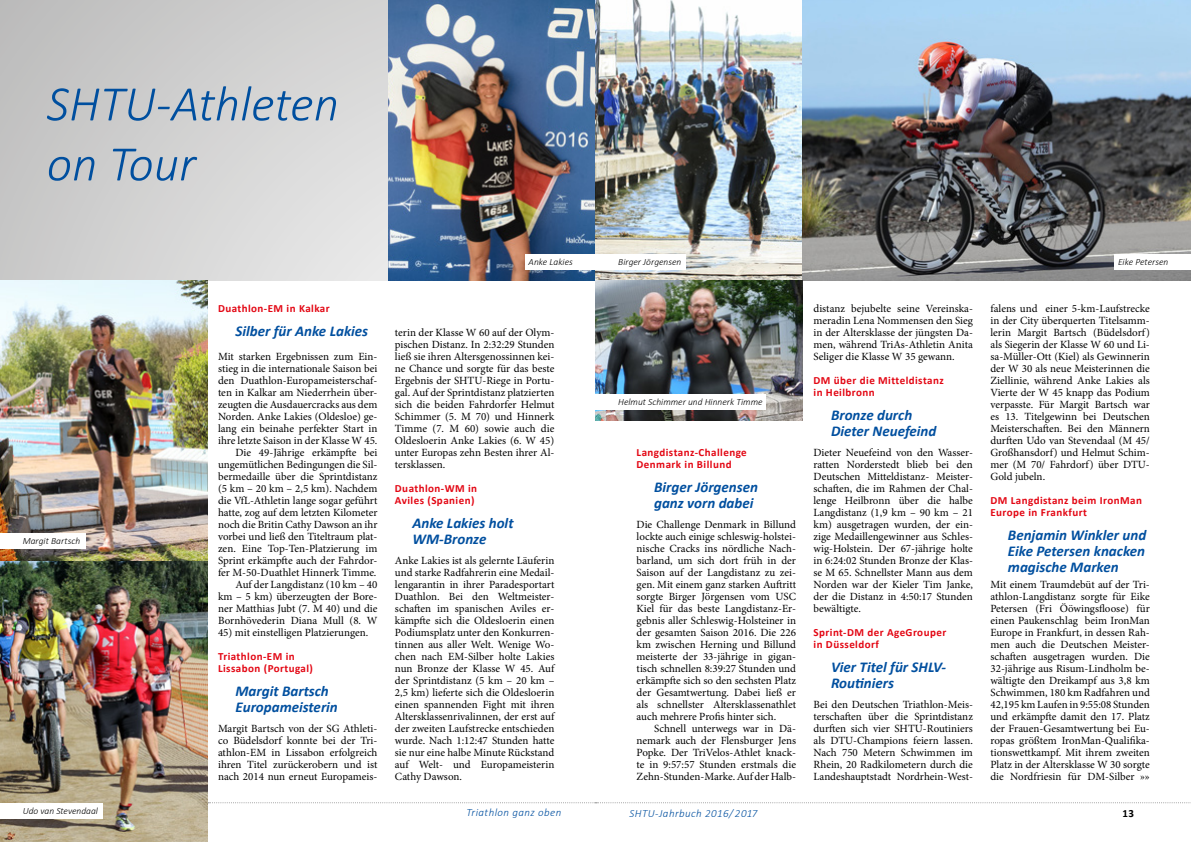
<style>
.page{position:relative;width:1191px;height:842px;background:#fff}
.page>*{position:absolute;margin:0;border:0;box-sizing:border-box;transform-origin:0 0}
.Kapitelüschrift{font:italic 300 50px/60px "Calibri";color:#004f9f}
.Artikel-Üschrift{font:italic 700 15px/16px "Calibri";color:#004f9f}
.fließ_ohne_einzug{font:11px/12px "Minion Pro";color:#000;text-align:justify}
.fließ_mit_einzug{font:11px/12px "Minion Pro";color:#000;text-align:justify}
.Artikel_-Kopfzeile_R{font:700 11px/12px "Calibri";letter-spacing:.04em;color:#e30613}
.t1{font:italic 300 11px "Calibri";letter-spacing:.04em;color:#004f9f}
.t2{font:700 11px "Calibri";color:#000}
.Bildunterschrift{font:italic 300 9.5px "Calibri";color:#000}
</style>
<div class="page">
<div style="left:0;top:0;width:388px;height:281px;background:linear-gradient(to right,#c3c2c2,#e1e1e1)"></div>
<img style="left:388px;top:0;width:803px;height:281px">
<div style="left:524px;top:254px;width:71px;height:15px;background:#fff"></div>
<img style="left:0;top:281px;width:207px;height:561px">
<div style="left:0;top:533px;width:85px;height:16px;background:#fff"></div>
<div style="left:0;top:803px;width:102px;height:15px;background:#fff"></div>
<div style="left:595px;top:254px;width:91px;height:15px;background:#fff"></div>
<div style="left:1114px;top:254px;width:77px;height:15px;background:#fff"></div>
<img style="left:595px;top:281px;width:208px;height:139px">
<div style="left:595px;top:394px;width:170px;height:16px;background:#fff"></div>
<svg style="left:208px;top:802px;width:983px;height:1px"></svg>
<p class="Kapitelüschrift" style="left:47px;top:73px;width:294px">SHTU-Athleten on Tour</p>
<p class="Bildunterschrift" style="left:23px;top:535px;width:59px">Margit Bartsch</p>
<p class="Bildunterschrift" style="left:23px;top:805px;width:77px">Udo van Stevendaal</p>
<p class="Artikel_-Kopfzeile_R" style="left:218px;top:302px;width:113px">Duathlon-EM in Kalkar</p>
<p class="Artikel-Üschrift" style="left:235px;top:323px;width:134px">Silber für Anke Lakies</p>
<p class="fließ_ohne_einzug" style="left:218px;top:351px;width:161px">Mit starken Ergebnissen zum Ein&shy;stieg in die internationale Saison bei den Duathlon-Europameisterschaf&shy;ten in Kalkar am Niederrhein über&shy;zeugten die Ausdauercracks aus dem Norden. Anke Lakies (Oldesloe) ge&shy;lang ein beinahe perfekter Start in ihre letzte Saison in der Klasse W 45.</p>
<p class="fließ_mit_einzug" style="left:218px;top:447px;width:161px;text-indent:17px">Die 49-Jährige erkämpfte bei ungemütlichen Bedingungen die Sil&shy;bermedaille über die Sprintdistanz (5 km – 20 km – 2,5 km). Nachdem die VfL-Athletin lange sogar geführt hatte, zog auf dem letzten Kilometer noch die Britin Cathy Dawson an ihr vorbei und ließ den Titeltraum plat&shy;zen. Eine Top-Ten-Platzierung im Sprint erkämpfte auch der Fahrdor&shy;fer M-50-Duathlet Hinnerk Timme.</p>
<p class="fließ_mit_einzug" style="left:218px;top:579px;width:161px;text-indent:17px">Auf der Langdistanz (10 km – 40 km – 5 km) überzeugten der Bore&shy;ner Matthias Jubt (7. M 40) und die Bornhövederin Diana Mull (8. W</p>
<p class="fließ_mit_einzug" style="left:218px;top:627px;width:152px">45) mit einstelligen Platzierungen.</p>
<p class="Artikel_-Kopfzeile_R" style="left:218px;top:650px;width:96px">Triathlon-EM in<br>Lissabon (Portugal)</p>
<p class="Artikel-Üschrift" style="left:235px;top:683px;width:104px">Margit Bartsch<br>Europameisterin</p>
<p class="fließ_ohne_einzug" style="left:218px;top:723px;width:161px">Margit Bartsch von der SG Athleti&shy;co Büdelsdorf konnte bei der Tri&shy;athlon-EM in Lissabon erfolgreich ihren Titel zurückerobern und ist nach 2014 nun erneut Europameis-</p>
<p class="Bildunterschrift" style="left:528px;top:256px;width:46px">Anke Lakies</p>
<p class="fließ_ohne_einzug" style="left:395px;top:327px;width:161px">terin der Klasse W 60 auf der Olym&shy;pischen Distanz. In 2:32:29 Stunden ließ sie ihren Altersgenossinnen kei&shy;ne Chance und sorgte für das beste Ergebnis der SHTU-Riege in Portu&shy;gal. Auf der Sprintdistanz platzierten sich die beiden Fahrdorfer Helmut Schimmer (5. M 70) und Hinnerk Timme (7. M 60) sowie auch die Oldesloerin Anke Lakies (6. W 45) unter Europas zehn Besten ihrer Al&shy;tersklassen.</p>
<p class="Artikel_-Kopfzeile_R" style="left:395px;top:482px;width:84px">Duathlon-WM in<br>Aviles (Spanien)</p>
<p class="Artikel-Üschrift" style="left:412px;top:515px;width:103px">Anke Lakies holt<br>WM-Bronze</p>
<p class="fließ_ohne_einzug" style="left:395px;top:555px;width:161px">Anke Lakies ist als gelernte Läuferin und starke Radfahrerin eine Medail&shy;lengarantin in ihrer Paradesportart Duathlon. Bei den Weltmeister&shy;schaften im spanischen Aviles er&shy;kämpfte sich die Oldesloerin einen Podiumsplatz unter den Konkurren&shy;tinnen aus aller Welt. Wenige Wo&shy;chen nach EM-Silber holte Lakies nun Bronze der Klasse W 45. Auf der Sprintdistanz (5 km – 20 km – 2,5 km) lieferte sich die Oldesloerin einen spannenden Fight mit ihren Altersklassenrivalinnen, der erst auf der zweiten Laufstrecke entschieden wurde. Nach 1:12:47 Stunden hatte sie nur eine halbe Minute Rückstand auf Welt- und Europameisterin Cathy Dawson.</p>
<p class="Bildunterschrift" style="left:618px;top:256px;width:65px">Birger Jörgensen</p>
<p class="Bildunterschrift" style="left:1118px;top:256px;width:52px">Eike Petersen</p>
<p class="Bildunterschrift" style="left:618px;top:396px;width:146px">Helmut Schimmer und Hinnerk Timme</p>
<p class="Artikel_-Kopfzeile_R" style="left:636px;top:446px;width:112px">Langdistanz-Challenge<br>Denmark in Billund</p>
<p class="Artikel-Üschrift" style="left:654px;top:479px;width:105px">Birger Jörgensen ganz vorn dabei</p>
<p class="fließ_ohne_einzug" style="left:636px;top:519px;width:161px">Die Challenge Denmark in Billund lockte auch einige schleswig-holstei&shy;nische Cracks ins nördliche Nach&shy;barland, um sich dort früh in der Saison auf der Langdistanz zu zei&shy;gen. Mit einem ganz starken Auftritt sorgte Birger Jörgensen vom USC Kiel für das beste Langdistanz-Er&shy;gebnis aller Schleswig-Holsteiner in der gesamten Saison 2016. Die 226 km zwischen Herning und Billund meisterte der 33-jährige in gigan&shy;tisch schnellen 8:39:27 Stunden und erkämpfte sich so den sechsten Platz der Gesamtwertung. Dabei ließ er als schnellster Altersklassenathlet auch mehrere Profis hinter sich.</p>
<p class="fließ_mit_einzug" style="left:636px;top:723px;width:161px;text-indent:17px">Schnell unterwegs war in Dä&shy;nemark auch der Flensburger Jens Popke. Der TriVelos-Athlet knack&shy;te in 9:57:57 Stunden erstmals die Zehn-Stunden-Marke. Auf der Halb-</p>
<p class="fließ_mit_einzug" style="left:813px;top:303px;width:161px">distanz bejubelte seine Vereinska&shy;meradin Lena Nommensen den Sieg in der Altersklasse der jüngsten Da&shy;men, während TriAs-Athletin Anita Seliger die Klasse W 35 gewann.</p>
<p class="Artikel_-Kopfzeile_R" style="left:813px;top:374px;width:132px">DM über die Mitteldistanz in Heilbronn</p>
<p class="Artikel-Üschrift" style="left:831px;top:407px;width:107px">Bronze durch<br>Dieter Neuefeind</p>
<p class="fließ_ohne_einzug" style="left:813px;top:447px;width:161px">Dieter Neuefeind von den Wasser&shy;ratten Norderstedt blieb bei den Deutschen Mitteldistanz- Meister&shy;schaften, die im Rahmen der Chal&shy;lenge Heilbronn über die halbe Langdistanz (1,9 km – 90 km – 21 km) ausgetragen wurden, der ein&shy;zige Medaillengewinner aus Schles&shy;wig-Holstein. Der 67-jährige holte in 6:24:02 Stunden Bronze der Klas&shy;se M 65. Schnellster Mann aus dem Norden war der Kieler Tim Janke, der die Distanz in 4:50:17 Stunden bewältigte.</p>
<p class="Artikel_-Kopfzeile_R" style="left:813px;top:626px;width:134px">Sprint-DM der AgeGrouper in Düsseldorf</p>
<p class="Artikel-Üschrift" style="left:831px;top:659px;width:116px">Vier Titel für SHLV-<br>Routiniers</p>
<p class="fließ_ohne_einzug" style="left:813px;top:699px;width:161px">Bei den Deutschen Triathlon-Meis&shy;terschaften über die Sprintdistanz durften sich vier SHTU-Routiniers als DTU-Champions feiern lassen.<br>Nach 750 Metern Schwimmen im Rhein, 20 Radkilometern durch die Landeshauptstadt Nordrhein-West-</p>
<p class="fließ_ohne_einzug" style="left:990px;top:303px;width:161px">falens und einer 5-km-Laufstrecke in der City überquerten Titelsamm&shy;lerin Margit Bartsch (Büdelsdorf) als Siegerin der Klasse W 60 und Li&shy;sa-Müller-Ott (Kiel) als Gewinnerin der W 30 als neue Meisterinnen die Ziellinie, während Anke Lakies als Vierte der W 45 knapp das Podium verpasste. Für Margit Bartsch war es 13. Titelgewinn bei Deutschen Meisterschaften. Bei den Männern durften Udo van Stevendaal (M 45/ Großhansdorf) und Helmut Schim&shy;mer (M 70/ Fahrdorf) über DTU-Gold jubeln.</p>
<p class="Artikel_-Kopfzeile_R" style="left:990px;top:494px;width:153px">DM Langdistanz beim IronMan<br>Europe in Frankfurt</p>
<p class="Artikel-Üschrift" style="left:1008px;top:527px;width:140px;text-align:justify">Benjamin Winkler und Eike Petersen knacken magische Marken</p>
<p class="fließ_ohne_einzug" style="left:990px;top:579px;width:161px">Mit einem Traumdebüt auf der Tri&shy;athlon-Langdistanz sorgte für Eike Petersen (Fri Ööwingsfloose) für einen Paukenschlag beim IronMan Europe in Frankfurt, in dessen Rah&shy;men auch die Deutschen Meister&shy;schaften ausgetragen wurden. Die 32-jährige aus Risum-Lindholm be&shy;wältigte den Dreikampf aus 3,8 km Schwimmen, 180 km Radfahren und 42,195 km Laufen in 9:55:08 Stunden und erkämpfte damit den 17. Platz der Frauen-Gesamtwertung bei Eu&shy;ropas größtem IronMan-Qualifika&shy;tionswettkampf. Mit ihrem zweiten Platz in der Altersklasse W 30 sorgte die Nordfriesin für DM-Silber »»</p>
<p class="t1" style="left:466px;top:806px;width:97px">Triathlon ganz oben</p>
<p class="t1" style="left:629px;top:807px;width:129px">SHTU-Jahrbuch 2016/ 2017</p>
<p class="t2" style="left:1122px;top:806px;width:13px">13</p>
</div>
